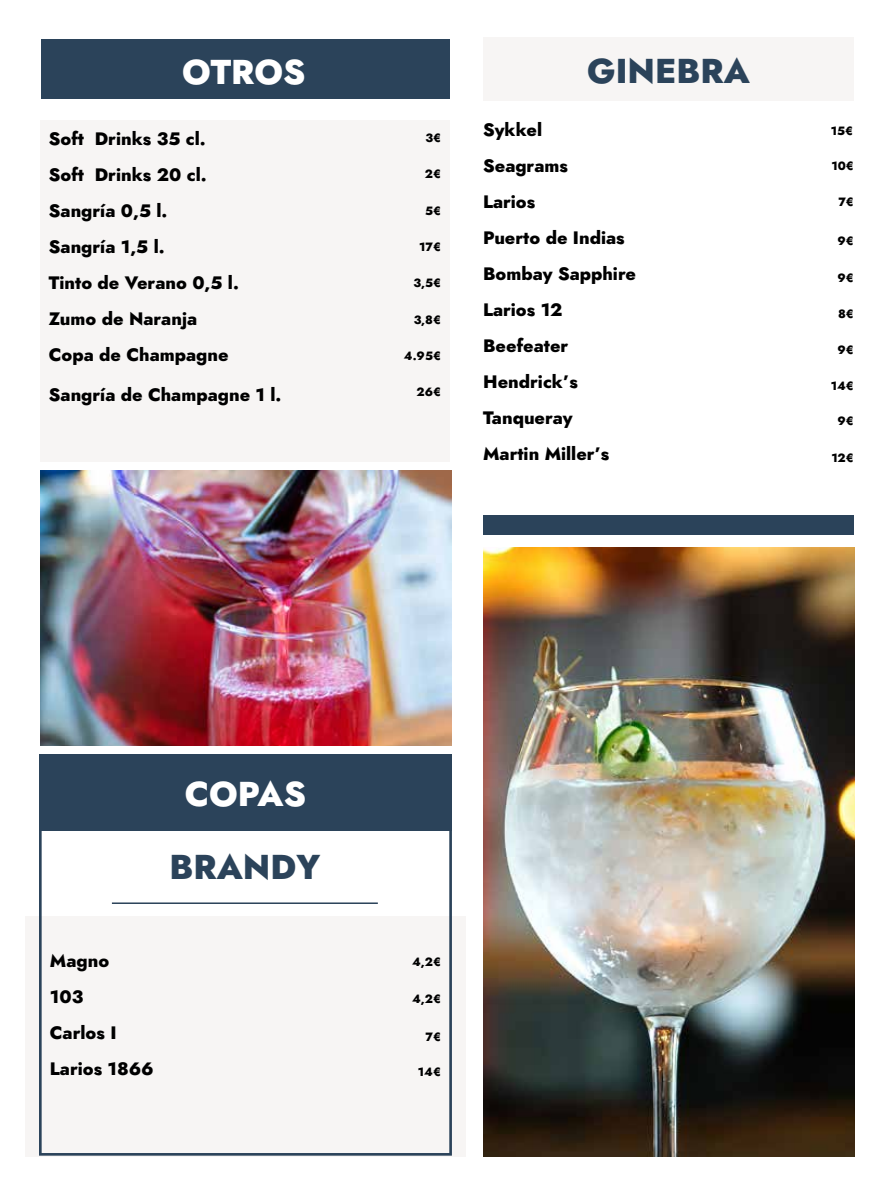
<style>
.page{position:relative;width:893px;height:1187px;background:#fff}
.page>*{position:absolute;margin:0;border:0;box-sizing:border-box;transform-origin:0 0}
.t1{font:italic 800 34.5px "Renner";color:#2b435a}
.t2{font:italic 800 34.5px "Renner";color:#fff}
.t3{font:italic 800 18px/36px "Renner";color:#000}
.t4{font:italic 800 12px "Renner";color:#000}
</style>
<div class="page">
<img style="left:41px;top:470px;width:411px;height:275px">
<div style="left:25px;top:915px;width:441px;height:241px;background:#f7f5f4"></div>
<div style="left:39px;top:754px;width:413px;height:401px;border:3px solid #2b435a"></div>
<div style="left:39px;top:754px;width:413px;height:76px;background:#2b435a"></div>
<div style="left:483px;top:37px;width:371px;height:63px;background:#f7f5f4"></div>
<hr style="left:112px;top:902px;width:266px;height:1px;background:#2b435a">
<div style="left:41px;top:121px;width:409px;height:340px;background:#f7f5f4"></div>
<div style="left:41px;top:39px;width:408px;height:59px;background:#2b435a"></div>
<div style="left:483px;top:515px;width:371px;height:20px;background:#2b435a"></div>
<img style="left:483px;top:547px;width:371px;height:609px">
<h1 class="t2" style="left:182px;top:47px;width:125px">OTROS</h1>
<p class="t3" style="left:49px;top:121px;width:192px">Soft Drinks 35 cl.<br>Soft Drinks 20 cl.<br>Sangría 0,5 l.<br>Sangría 1,5 l.<br>Tinto de Verano 0,5 l.<br>Zumo de Naranja<br>Copa de Champagne</p>
<p class="t3" style="left:49px;top:376px;width:234px">Sangría de Champagne 1 l.</p>
<p class="t4" style="left:425px;top:129px;width:17px">3€</p>
<p class="t4" style="left:425px;top:165px;width:18px">2€</p>
<p class="t4" style="left:425px;top:202px;width:18px">5€</p>
<p class="t4" style="left:419px;top:238px;width:23px">17€</p>
<p class="t4" style="left:414px;top:275px;width:29px">3,5€</p>
<p class="t4" style="left:414px;top:311px;width:29px">3,8€</p>
<p class="t4" style="left:404px;top:347px;width:39px">4.95€</p>
<p class="t4" style="left:416px;top:383px;width:26px">26€</p>
<h1 class="t1" style="left:587px;top:47px;width:164px">GINEBRA</h1>
<p class="t3" style="left:483px;top:111px;width:154px">Sykkel<br>Seagrams<br>Larios<br>Puerto de Indias<br>Bombay Sapphire<br>Larios 12<br>Beefeater<br>Hendrick’s<br>Tanqueray<br>Martin Miller’s</p>
<p class="t4" style="left:831px;top:122px;width:24px">15€</p>
<p class="t4" style="left:831px;top:157px;width:24px">10€</p>
<p class="t4" style="left:838px;top:193px;width:17px">7€</p>
<p class="t4" style="left:837px;top:232px;width:18px">9€</p>
<p class="t4" style="left:837px;top:269px;width:18px">9€</p>
<p class="t4" style="left:838px;top:305px;width:17px">8€</p>
<p class="t4" style="left:837px;top:341px;width:18px">9€</p>
<p class="t4" style="left:831px;top:377px;width:25px">14€</p>
<p class="t4" style="left:837px;top:412px;width:18px">9€</p>
<p class="t4" style="left:831px;top:449px;width:24px">12€</p>
<h1 class="t2" style="left:185px;top:769px;width:123px">COPAS</h1>
<h1 class="t1" style="left:170px;top:841px;width:152px">BRANDY</h1>
<p class="t3" style="left:50px;top:942px;width:105px">Magno<br>103<br>Carlos I<br>Larios 1866</p>
<p class="t4" style="left:412px;top:953px;width:31px">4,2€</p>
<p class="t4" style="left:412px;top:989px;width:31px">4,2€</p>
<p class="t4" style="left:426px;top:1028px;width:17px">7€</p>
<p class="t4" style="left:418px;top:1063px;width:25px">14€</p>
</div>
